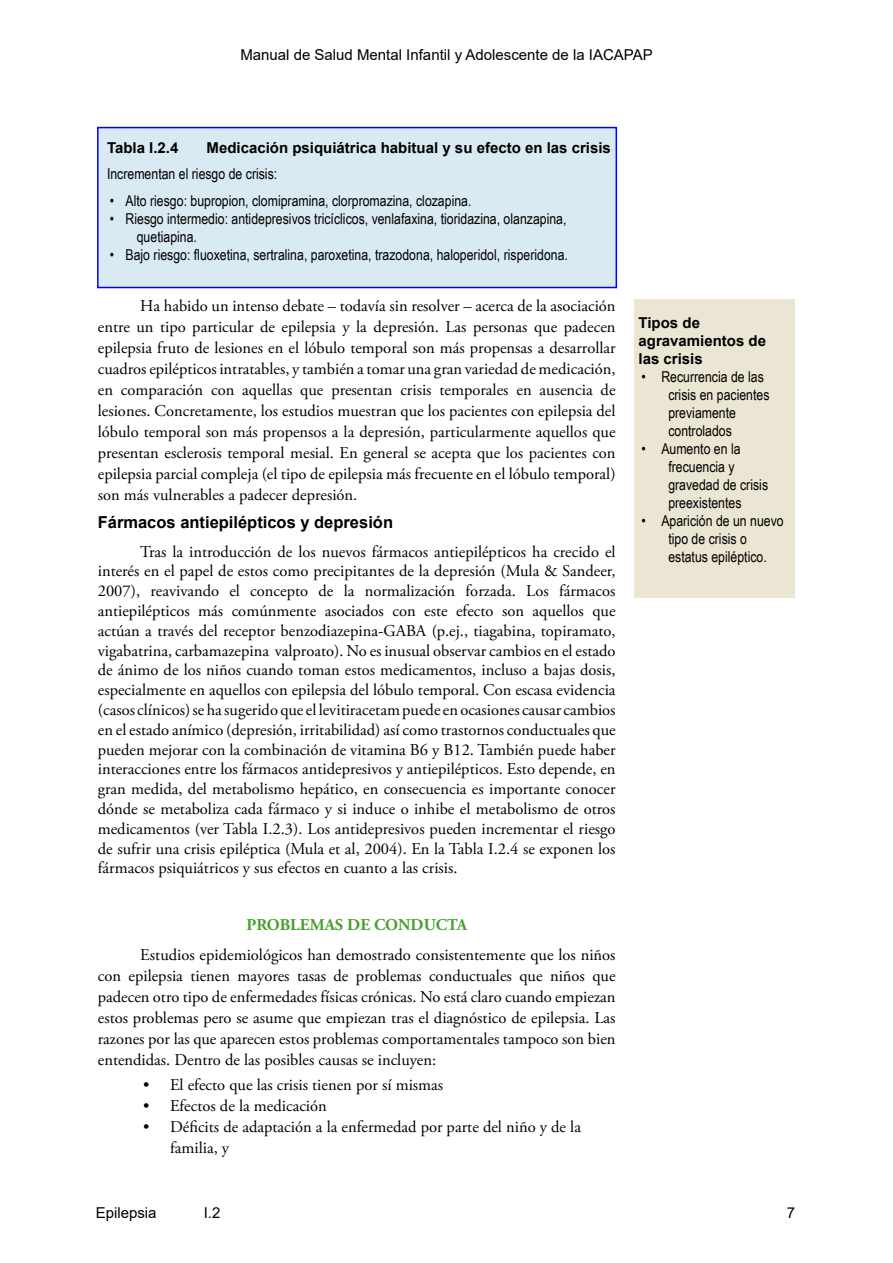
<style>
.page{position:relative;width:893px;height:1263px;background:#fff}
.page>*{position:absolute;margin:0;border:0;box-sizing:border-box;transform-origin:0 0}
.t1{font:16.5px/19.8px "Adobe Garamond Pro";color:#000;text-align:justify}
.t2{font:700 16.5px "Arial";color:#000}
.t3{font:700 16.5px "Adobe Garamond Pro";color:#44a12b}
.t4{font:15px/18px "Arial Narrow";color:#000}
.t5{font:700 15px/18px "Arial";color:#000}
.t6{font:15px "Arial";color:#000}
</style>
<div class="page">
<div style="left:98px;top:128px;width:518px;height:159px;background:#d9eaf2"></div>
<div style="left:97px;top:127px;width:520px;height:161px;border:2px solid #00f"></div>
<div style="left:634px;top:299px;width:161px;height:299px;background:#ebe5d3"></div>
<p class="t6" style="left:240px;top:45px;width:414px">Manual de Salud Mental Infantil y Adolescente de la IACAPAP</p>
<p class="t5" style="left:107px;top:139px;width:73px">Tabla I.2.4</p>
<p class="t5" style="left:207px;top:139px;width:406px">Medicación psiquiátrica habitual y su efecto en las crisis</p>
<p class="t4" style="left:107px;top:165px;width:172px">Incrementan el riesgo de crisis:</p>
<p class="t4" style="left:110px;top:191px;width:363px">• Alto riesgo: bupropion, clomipramina, clorpromazina, clozapina.</p>
<p class="t4" style="left:137px;top:209px;width:431px;text-indent:-27px">• Riesgo intermedio: antidepresivos tricíclicos, venlafaxina, tioridazina, olanzapina, quetiapina.</p>
<p class="t4" style="left:110px;top:245px;width:460px">• Bajo riesgo: fluoxetina, sertralina, paroxetina, trazodona, haloperidol, risperidona.</p>
<p class="t1" style="left:98px;top:296px;width:519px;line-height:21px;text-indent:43px">Ha habido un intenso debate – todavía sin resolver – acerca de la asociación entre un tipo particular de epilepsia y la depresión. Las personas que padecen epilepsia fruto de lesiones en el lóbulo temporal son más propensas a desarrollar cuadros epilépticos intratables, y también a tomar una gran variedad de medicación, en comparación con aquellas que presentan crisis temporales en ausencia de lesiones. Concretamente, los estudios muestran que los pacientes con epilepsia del lóbulo temporal son más propensos a la depresión, particularmente aquellos que presentan esclerosis temporal mesial. En general se acepta que los pacientes con epilepsia parcial compleja (el tipo de epilepsia más frecuente en el lóbulo temporal) son más vulnerables a padecer depresión.</p>
<p class="t2" style="left:98px;top:511px;width:297px">Fármacos antiepilépticos y depresión</p>
<p class="t1" style="left:98px;top:542px;width:519px;text-indent:43px">Tras la introducción de los nuevos fármacos antiepilépticos ha crecido el interés en el papel de estos como precipitantes de la depresión (Mula &amp; Sandeer, 2007), reavivando el concepto de la normalización forzada. Los fármacos antiepilépticos más comúnmente asociados con este efecto son aquellos que actúan a través del receptor benzodiazepina-GABA (p.ej., tiagabina, topiramato, vigabatrina, carbamazepina valproato). No es inusual observar cambios en el estado de ánimo de los niños cuando toman estos medicamentos, incluso a bajas dosis, especialmente en aquellos con epilepsia del lóbulo temporal. Con escasa evidencia (casos clínicos) se ha sugerido que el levitiracetam puede en ocasiones causar cambios en el estado anímico (depresión, irritabilidad) así como trastornos conductuales que pueden mejorar con la combinación de vitamina B6 y B12. También puede haber interacciones entre los fármacos antidepresivos y antiepilépticos. Esto depende, en gran medida, del metabolismo hepático, en consecuencia es importante conocer dónde se metaboliza cada fármaco y si induce o inhibe el metabolismo de otros medicamentos (ver Tabla I.2.3). Los antidepresivos pueden incrementar el riesgo de sufrir una crisis epiléptica (Mula et al, 2004). En la Tabla I.2.4 se exponen los fármacos psiquiátricos y sus efectos en cuanto a las crisis.</p>
<p class="t3" style="left:246px;top:915px;width:222px">PROBLEMAS DE CONDUCTA</p>
<p class="t1" style="left:98px;top:944px;width:519px;line-height:21px;text-indent:43px">Estudios epidemiológicos han demostrado consistentemente que los niños con epilepsia tienen mayores tasas de problemas conductuales que niños que padecen otro tipo de enfermedades físicas crónicas. No está claro cuando empiezan estos problemas pero se asume que empiezan tras el diagnóstico de epilepsia. Las razones por las que aparecen estos problemas comportamentales tampoco son bien entendidas. Dentro de las posibles causas se incluyen:</p>
<p class="t1" style="left:143px;top:1075px;width:302px">• El efecto que las crisis tienen por sí mismas</p>
<p class="t1" style="left:143px;top:1096px;width:185px">• Efectos de la medicación</p>
<p class="t1" style="left:170px;top:1117px;width:412px;line-height:21px;text-indent:-27px">• Déficits de adaptación a la enfermedad por parte del niño y de la familia, y</p>
<p class="t5" style="left:639px;top:314px;width:129px">Tipos de agravamientos de las crisis</p>
<p class="t4" style="left:668px;top:367px;width:103px;text-indent:-27px">• Recurrencia de las crisis en pacientes previamente controlados</p>
<p class="t4" style="left:668px;top:439px;width:101px;text-indent:-27px">• Aumento en la frecuencia y gravedad de crisis preexistentes</p>
<p class="t4" style="left:668px;top:511px;width:117px;text-indent:-27px">• Aparición de un nuevo tipo de crisis o estatus epiléptico.</p>
<p class="t6" style="left:96px;top:1202px;width:62px">Epilepsia</p>
<p class="t6" style="left:204px;top:1202px;width:18px">I.2</p>
<p class="t6" style="left:787px;top:1202px;width:10px">7</p>
</div>
